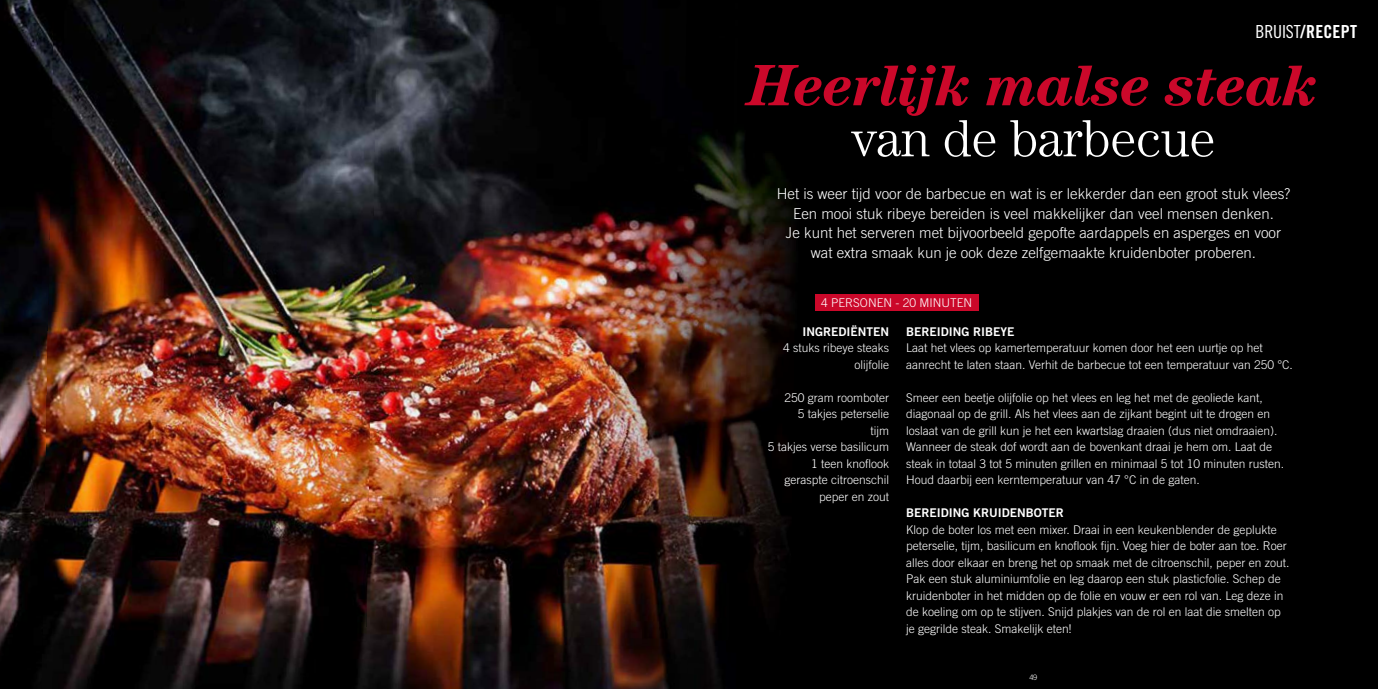
<style>
.page{position:relative;width:1378px;height:689px;background:#fff}
.page>*{position:absolute;margin:0;border:0;box-sizing:border-box;transform-origin:0 0}
.t1{font:italic 700 58.5px "Century Std";letter-spacing:-.02em;color:#cb082a}
.t2{font:300 52.5px "Century Std";letter-spacing:-.01em;color:#fff}
.t3{font:18px "Trade Gothic LT Std Bd Cn 20";letter-spacing:.01em;color:#fff}
.t4{font:300 15px/19.5px "Trade Gothic LT Std";color:#fff;text-align:center}
.t5{font:300 12px/16.5px "Trade Gothic LT Std";color:#fff}
.t6{font:12px "Trade Gothic LT Std Bd 2";color:#fff}
.t7{font:300 7.5px "Trade Gothic LT Std";color:#fff}
.s1{font-family:"Trade Gothic LT Std Cn 18"}
</style>
<div class="page">
<img style="left:377px;top:0;width:312px;height:317px">
<img style="left:54px;top:0;width:323px;height:317px">
<img style="left:0;top:0;width:54px;height:689px">
<img style="left:372px;top:317px;width:317px;height:318px">
<img style="left:42px;top:312px;width:330px;height:323px">
<img style="left:41px;top:635px;width:648px;height:54px">
<div style="left:689px;top:0;width:689px;height:689px;background:#000"></div>
<img style="left:689px;top:132px;width:104px;height:557px">
<div style="left:815px;top:294px;width:163px;height:17px;background:#cb082a"></div>
<h3 class="t3" style="left:1255px;top:21px;width:103px"><span class="s1">BRUIST</span>/RECEPT</h3>
<h1 class="t1" style="left:748px;top:51px;width:572px">Heerlijk malse steak</h1>
<h2 class="t2" style="left:851px;top:108px;width:365px">van de barbecue</h2>
<p class="t4" style="left:777px;top:184px;width:515px">Het is weer tijd voor de barbecue en wat is er lekkerder dan een groot stuk vlees?<br>Een mooi stuk ribeye bereiden is veel makkelijker dan veel mensen denken.<br>Je kunt het serveren met bijvoorbeeld gepofte aardappels en asperges en voor wat extra smaak kun je ook deze zelfgemaakte kruidenboter proberen.</p>
<p class="t5" style="left:821px;top:294px;width:152px">4 PERSONEN - 20 MINUTEN</p>
<p class="t6" style="left:802px;top:324px;width:88px">INGREDIËNTEN</p>
<p class="t5" style="left:783px;top:339px;width:107px;text-align:right">4 stuks ribeye steaks olijfolie</p>
<p class="t5" style="left:768px;top:389px;width:123px;text-align:right">250 gram roomboter<br>5 takjes peterselie<br>tijm<br>5 takjes verse basilicum<br>1 teen knoflook geraspte citroenschil peper en zout</p>
<p class="t6" style="left:906px;top:324px;width:110px">BEREIDING RIBEYE</p>
<p class="t5" style="left:906px;top:340px;width:388px">Laat het vlees op kamertemperatuur komen door het een uurtje op het aanrecht te laten staan. Verhit de barbecue tot een temperatuur van 250 °C.</p>
<p class="t5" style="left:906px;top:389px;width:380px">Smeer een beetje olijfolie op het vlees en leg het met de geoliede kant, diagonaal op de grill. Als het vlees aan de zijkant begint uit te drogen en loslaat van de grill kun je het een kwartslag draaien (dus niet omdraaien).<br>Wanneer de steak dof wordt aan de bovenkant draai je hem om. Laat de steak in totaal 3 tot 5 minuten grillen en minimaal 5 tot 10 minuten rusten.<br>Houd daarbij een kerntemperatuur van 47 °C in de gaten.</p>
<p class="t6" style="left:906px;top:506px;width:159px">BEREIDING KRUIDENBOTER</p>
<p class="t5" style="left:906px;top:521px;width:385px">Klop de boter los met een mixer. Draai in een keukenblender de geplukte peterselie, tijm, basilicum en knoflook fijn. Voeg hier de boter aan toe. Roer alles door elkaar en breng het op smaak met de citroenschil, peper en zout.<br>Pak een stuk aluminiumfolie en leg daarop een stuk plasticfolie. Schep de kruidenboter in het midden op de folie en vouw er een rol van. Leg deze in de koeling om op te stijven. Snijd plakjes van de rol en laat die smelten op je gegrilde steak. Smakelijk eten!</p>
<p class="t7" style="left:1029px;top:672px;width:9px">49</p>
</div>
